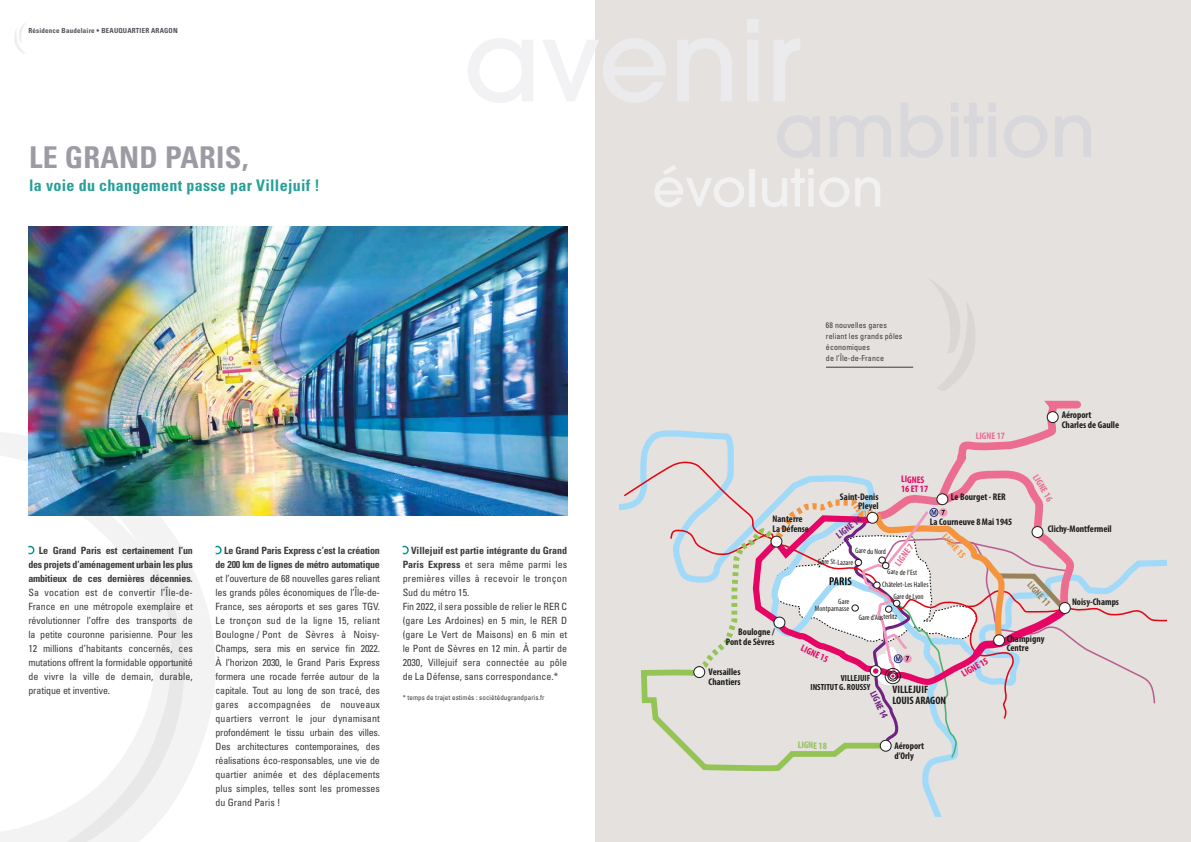
<style>
.page{position:relative;width:1191px;height:842px;background:#fff}
.page>*{position:absolute;margin:0;border:0;box-sizing:border-box;transform-origin:0 0}
.t1{font:700 condensed 30px "Univers LT Std";letter-spacing:.01em;color:#9b9ba4}
.t2{font:700 condensed 16px "Univers LT Std";letter-spacing:.02em;color:#279f97}
.t3{font:700 condensed 10.8px/10.4px "Myriad Pro";color:#1d1d1b}
.t4{font:condensed 10px/14px "Univers LT Std";color:#3c3c3b;text-align:justify}
.t5{font:700 condensed 10px/14px "Univers LT Std";letter-spacing:-.02em;color:#3c3c3b;text-align:justify}
.t6{font:700 condensed 9.6px/9.6px "Myriad Pro";color:#1d1d1b}
.t7{font:700 condensed 9.6px/9.7px "Myriad Pro";letter-spacing:-.005em;color:#e60564}
.t8{font:700 condensed 9.6px "Myriad Pro";letter-spacing:-.01em;color:#ed6d91}
.t9{font:700 condensed 9.6px "Myriad Pro";color:#702283}
.t10{font:700 condensed 9.6px "Myriad Pro";color:#94c356}
.t11{font:700 condensed 9.6px "Myriad Pro";color:#f4943f}
.t12{font:700 condensed 9.6px "Myriad Pro";color:#99835b}
.t13{font:700 condensed 8.9px/8.9px "Myriad Pro";color:#1d1d1b;text-align:right}
.t14{font:condensed 8px/11px "Univers LT Std";letter-spacing:.01em;color:#3c3c3b}
.t15{font:condensed 7.7px/6.6px "Myriad Pro";color:#1d1d1b;text-align:right}
.t16{font:condensed 7px "Univers LT Std";letter-spacing:.01em;color:#3c3c3b}
.t17{font:700 condensed 7px "Univers LT Std";letter-spacing:.025em;color:#50535a}
.s1{font-weight:700}
</style>
<div class="page">
<img style="left:28px;top:227px;width:539px;height:289px">
<div style="left:595px;top:0;width:596px;height:842px;background:#e4e1df"></div>
<svg style="left:14px;top:23px;width:12px;height:31px"></svg>
<svg style="left:216px;top:546px;width:6px;height:9px"></svg>
<svg style="left:403px;top:546px;width:6px;height:9px"></svg>
<svg style="left:623px;top:281px;width:543px;height:500px"></svg>
<img style="left:0;top:430px;width:216px;height:412px">
<p class="t17" style="left:28px;top:27px;width:151px">Résidence Baudelaire • BEAUQUARTIER ARAGON</p>
<h1 class="t1" style="left:29px;top:139px;width:221px">LE GRAND PARIS,</h1>
<h2 class="t2" style="left:29px;top:175px;width:292px">la voie du changement passe par Villejuif !</h2>
<p class="t5" style="left:28px;top:544px;width:166px;text-indent:11px">Le Grand Paris est certainement l’un des projets d’aménagement urbain les plus ambitieux de ces dernières décennies.</p>
<p class="t4" style="left:28px;top:586px;width:166px">Sa vocation est de convertir l’Île-de-France en une métropole exemplaire et révolutionner l’offre des transports de la petite couronne parisienne. Pour les 12 millions d’habitants concernés, ces mutations offrent la formidable opportunité de vivre la ville de demain, durable, pratique et inventive.</p>
<p class="t5" style="left:215px;top:544px;width:166px;text-align:right">Le Grand Paris Express c’est la création de 200 km de lignes de métro automatique</p>
<p class="t4" style="left:215px;top:572px;width:166px">et l’ouverture de 68 nouvelles gares reliant les grands pôles économiques de l’Île-de-France, ses aéroports et ses gares TGV.<br>Le tronçon sud de la ligne 15, reliant Boulogne / Pont de Sèvres à Noisy-Champs, sera mis en service fin 2022.<br>À l’horizon 2030, le Grand Paris Express formera une rocade ferrée autour de la capitale. Tout au long de son tracé, des gares accompagnées de nouveaux quartiers verront le jour dynamisant profondément le tissu urbain des villes.<br>Des architectures contemporaines, des réalisations éco-responsables, une vie de quartier animée et des déplacements plus simples, telles sont les promesses du Grand Paris !</p>
<p class="t4" style="left:403px;top:544px;width:166px;text-align:left;text-indent:8px"><span class="s1">Villejuif est partie intégrante du Grand Paris Express</span> et sera même parmi les premières villes à recevoir le tronçon Sud du métro 15.<br>Fin 2022, il sera possible de relier le RER C (gare Les Ardoines) en 5 min, le RER D (gare Le Vert de Maisons) en 6 min et le Pont de Sèvres en 12 min. À partir de 2030, Villejuif sera connectée au pôle de La Défense, sans correspondance.*</p>
<p class="t16" style="left:403px;top:693px;width:143px">* temps de trajet estimés : sociétédugrandparis.fr</p>
<p class="t14" style="left:826px;top:320px;width:78px">68 nouvelles gares reliant les grands pôles économiques<br>de l’Île-de-France</p>
<p class="t8" style="left:975px;top:430px;width:31px">LIGNE 17</p>
<p class="t7" style="left:901px;top:474px;width:29px">LIGNES<br>16 ET 17</p>
<p class="t6" style="left:840px;top:492px;width:40px">Saint-Denis</p>
<p class="t6" style="left:951px;top:491px;width:56px">Le Bourget - RER</p>
<p class="t6" style="left:858px;top:501px;width:22px">Pleyel</p>
<p class="t6" style="left:772px;top:514px;width:38px">Nanterre<br>La Défense</p>
<p class="t6" style="left:929px;top:516px;width:84px">La Courneuve 8 Mai 1945</p>
<p class="t9" style="left:833px;top:531px;width:31px;rotate:-37deg">LIGNE 14</p>
<p class="t11" style="left:949px;top:531px;width:31px;rotate:48deg">LIGNE 15</p>
<p class="t8" style="left:892px;top:562px;width:27px;rotate:-54deg">LIGNE 7</p>
<p class="t15" style="left:855px;top:547px;width:32px;rotate:1deg">Gare du Nord</p>
<p class="t15" style="left:818px;top:558px;width:37px;rotate:1deg">Gare St-Lazare</p>
<p class="t15" style="left:815px;top:598px;width:36px">Gare<br>Montparnasse</p>
<p class="t15" style="left:887px;top:568px;width:31px;rotate:1deg">Gare de l’Est</p>
<p class="t15" style="left:882px;top:581px;width:48px;rotate:-1deg">Châtelet-Les Halles</p>
<p class="t15" style="left:893px;top:593px;width:32px;rotate:1deg">Gare de Lyon</p>
<p class="t15" style="left:859px;top:613px;width:40px">Gare d’Austerlitz</p>
<p class="t6" style="left:1061px;top:410px;width:59px">Aéroport<br>Charles de Gaulle</p>
<p class="t8" style="left:1040px;top:472px;width:31px;rotate:59deg">LIGNE 16</p>
<p class="t6" style="left:1047px;top:524px;width:66px">Clichy-Montfermeil</p>
<p class="t12" style="left:1033px;top:579px;width:31px;rotate:47deg">LIGNE 11</p>
<p class="t6" style="left:1072px;top:597px;width:49px">Noisy-Champs</p>
<p class="t6" style="left:726px;top:627px;width:50px;text-align:right">Boulogne /<br>Pont de Sèvres</p>
<p class="t6" style="left:708px;top:667px;width:33px">Versailles<br>Chantiers</p>
<p class="t13" style="left:810px;top:674px;width:61px">VILLEJUIF<br>INSTITUT G. ROUSSY</p>
<p class="t7" style="left:803px;top:643px;width:31px;rotate:25deg">LIGNE 15</p>
<p class="t3" style="left:892px;top:684px;width:55px">VILLEJUIF<br>LOUIS ARAGON</p>
<p class="t9" style="left:878px;top:689px;width:31px;rotate:64deg">LIGNE 14</p>
<p class="t10" style="left:798px;top:739px;width:31px;rotate:1deg">LIGNE 18</p>
<p class="t6" style="left:894px;top:741px;width:31px">Aéroport d’Orly</p>
<p class="t7" style="left:959px;top:670px;width:31px;rotate:-30deg">LIGNE 15</p>
<p class="t6" style="left:1006px;top:634px;width:39px;line-height:9.3px">Champigny<br>Centre</p>
</div>
